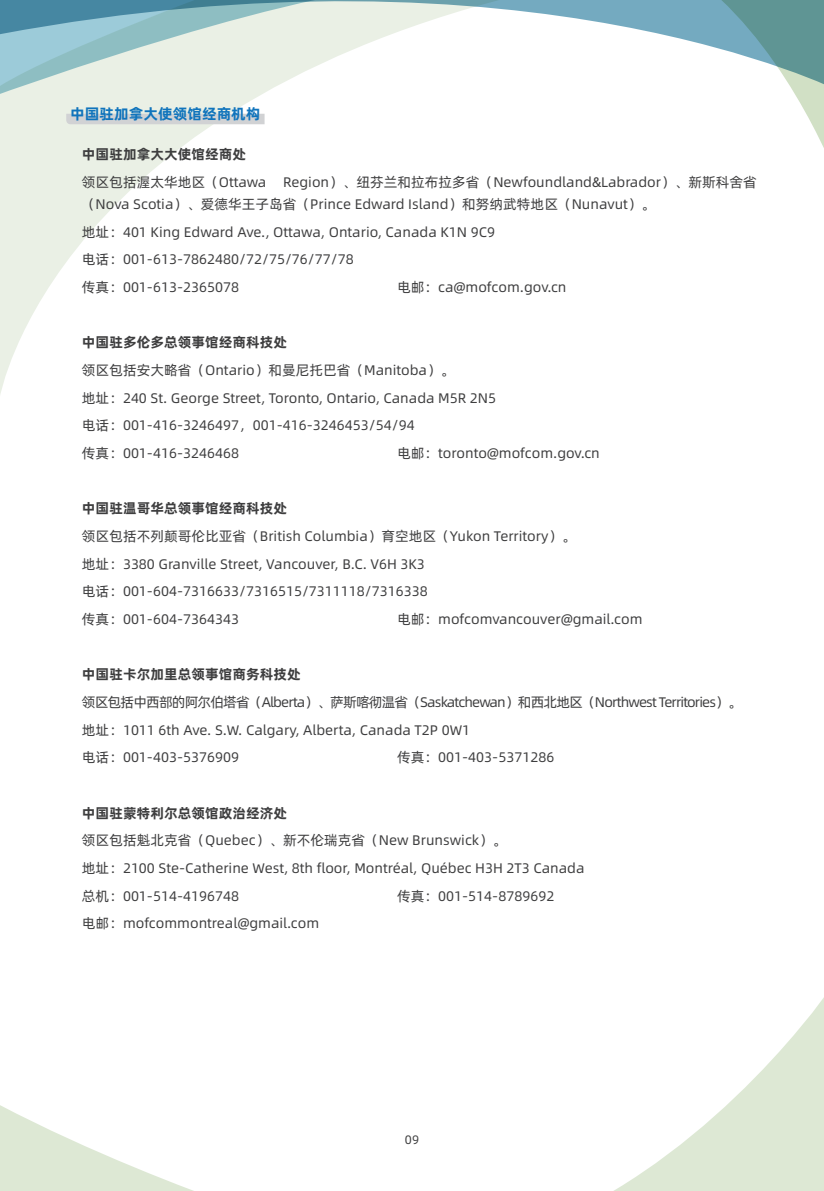
<style>
.page{position:relative;width:824px;height:1191px;background:#fff}
.page>*{position:absolute;margin:0;border:0;box-sizing:border-box;transform-origin:0 0}
.t1{font:700 14.88px "Alibaba Pu Hui Ti";color:#1074bc}
.t2{font:13.83px/27.7px "Alibaba Pu Hui Ti";color:#3e3e3f}
.t3{font:13.83px/27.7px "Alibaba Pu Hui Ti";letter-spacing:-.06em;color:#3e3e3f}
.t4{font:700 13.83px "Alibaba Pu Hui Ti";color:#3e3e3f}
.t5{font:12.25px "Alibaba Pu Hui Ti";color:#3e3e3f}
</style>
<div class="page">
<svg style="left:614px;top:999px;width:209px;height:192px"></svg>
<svg style="left:1px;top:94px;width:264px;height:297px"></svg>
<svg style="left:1px;top:91px;width:266px;height:3px"></svg>
<svg style="left:793px;top:91px;width:30px;height:55px"></svg>
<svg style="left:1px;top:0;width:822px;height:91px"></svg>
<svg style="left:0;top:1105px;width:194px;height:86px"></svg>
<svg style="left:0;top:0;width:1px;height:394px"></svg>
<div style="left:66px;top:114px;width:198px;height:10px;background:#d1d2d4"></div>
<p class="t1" style="left:70px;top:102px;width:192px">中国驻加拿大使领馆经商机构</p>
<p class="t4" style="left:82px;top:143px;width:166px">中国驻加拿大大使馆经商处</p>
<p class="t2" style="left:82px;top:170px;width:676px;line-height:22.4px">领区包括渥太华地区（Ottawa Region）、纽芬兰和拉布拉多省（Newfoundland&amp;Labrador）、新斯科舍省（Nova Scotia）、爱德华王子岛省（Prince Edward Island）和努纳武特地区（Nunavut）。</p>
<p class="t2" style="left:82px;top:217px;width:414px">地址：401 King Edward Ave., Ottawa, Ontario, Canada K1N 9C9电话：001-613-7862480/72/75/76/77/78<br>传真：001-613-2365078</p>
<p class="t2" style="left:397px;top:272px;width:171px">电邮：ca@mofcom.gov.cn</p>
<p class="t4" style="left:82px;top:331px;width:207px">中国驻多伦多总领事馆经商科技处</p>
<p class="t2" style="left:82px;top:355px;width:415px">领区包括安大略省（Ontario）和曼尼托巴省（Manitoba）。<br>地址：240 St. George Street, Toronto, Ontario, Canada M5R 2N5电话：001-416-3246497，001-416-3246453/54/94<br>传真：001-416-3246468</p>
<p class="t2" style="left:397px;top:438px;width:204px">电邮：toronto@mofcom.gov.cn</p>
<p class="t4" style="left:82px;top:497px;width:207px">中国驻温哥华总领事馆经商科技处</p>
<p class="t2" style="left:82px;top:521px;width:495px">领区包括不列颠哥伦比亚省（British Columbia）育空地区（Yukon Territory）。地址：3380 Granville Street, Vancouver, B.C. V6H 3K3<br>电话：001-604-7316633/7316515/7311118/7316338<br>传真：001-604-7364343</p>
<p class="t2" style="left:397px;top:604px;width:247px">电邮：mofcomvancouver@gmail.com</p>
<p class="t4" style="left:82px;top:663px;width:220px">中国驻卡尔加里总领事馆商务科技处</p>
<p class="t3" style="left:82px;top:687px;width:661px">领区包括中西部的阿尔伯塔省（Alberta）、萨斯喀彻温省（Saskatchewan）和西北地区（Northwest Territories）。地址：1011 6th Ave. S.W. Calgary, Alberta, Canada T2P 0W1<br>电话：001-403-5376909</p>
<p class="t2" style="left:397px;top:742px;width:159px">传真：001-403-5371286</p>
<p class="t4" style="left:82px;top:801px;width:207px">中国驻蒙特利尔总领馆政治经济处</p>
<p class="t2" style="left:82px;top:825px;width:504px">领区包括魁北克省（Quebec）、新不伦瑞克省（New Brunswick）。<br>地址：2100 Ste-Catherine West, 8th floor, Montréal, Québec H3H 2T3 Canada总机：001-514-4196748</p>
<p class="t2" style="left:397px;top:881px;width:159px">传真：001-514-8789692</p>
<p class="t2" style="left:82px;top:908px;width:239px">电邮：mofcommontreal@gmail.com</p>
<p class="t5" style="left:405px;top:1130px;width:16px">09</p>
</div>
